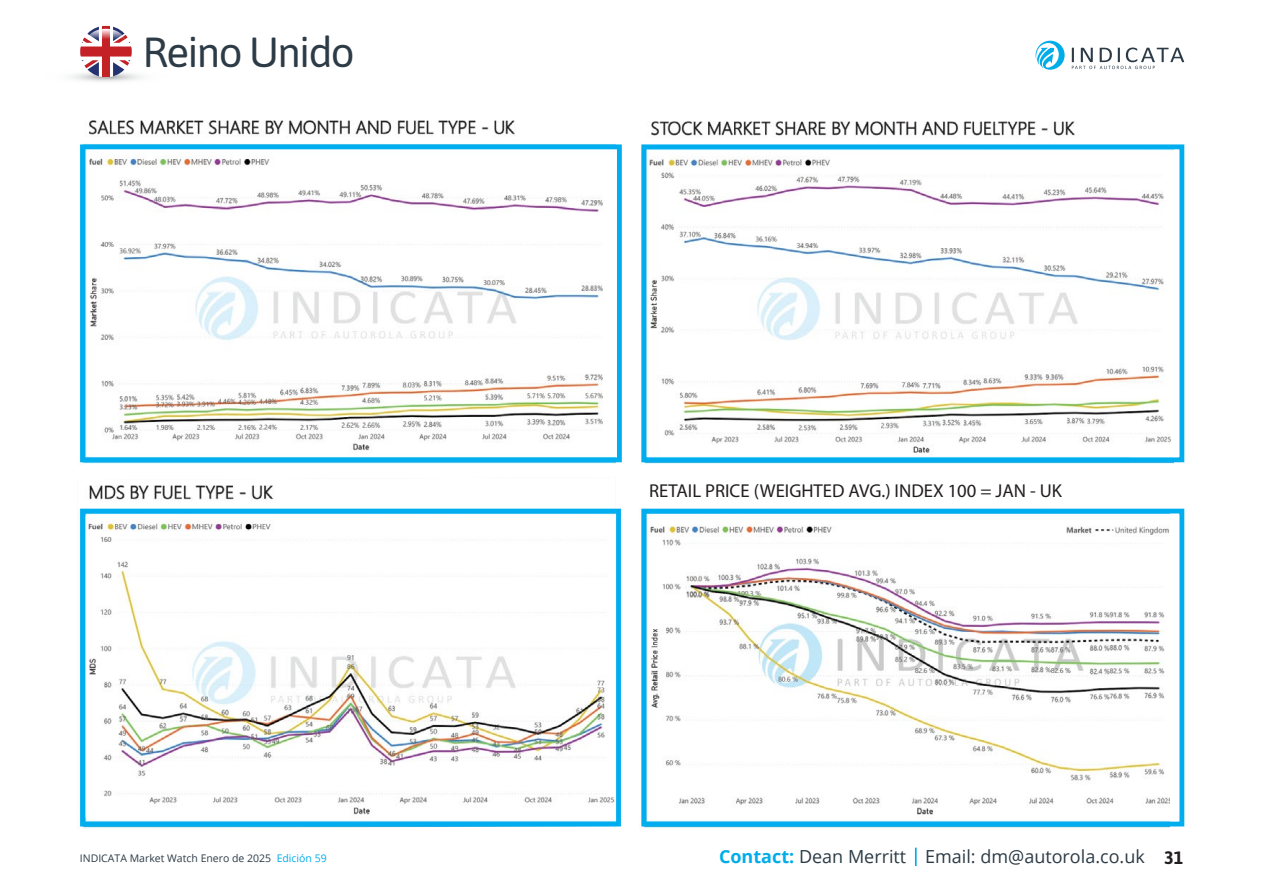
<style>
.page{position:relative;width:1263px;height:893px;background:#fff}
.page>*{position:absolute;margin:0;border:0;box-sizing:border-box;transform-origin:0 0}
.t1{font:42px "Asap";letter-spacing:-.04em;color:#2c3b46}
.t2{font:18.75px "Myriad Pro";color:#231f20}
.t3{font:18px "Open Sans";color:#2c3b46}
.t4{font:10.5px "Open Sans";color:#2c3b46}
.s1{color:#00ade8}
.s2{font-weight:700;color:#00ade8}
.s3{font-family:"Asap";font-weight:700;color:#231f20}
</style>
<div class="page">
<svg style="left:42px;top:68px;width:128px;height:17px"></svg>
<svg style="left:80px;top:26px;width:52px;height:51px"></svg>
<svg style="left:1035px;top:41px;width:30px;height:29px"></svg>
<svg style="left:1072px;top:48px;width:112px;height:21px"></svg>
<svg style="left:915px;top:848px;width:2px;height:18px"></svg>
<img style="left:80px;top:120px;width:536px;height:344px">
<div style="left:80px;top:144px;width:542px;height:318px;border:5px solid #00aeef"></div>
<img style="left:641px;top:121px;width:532px;height:343px">
<div style="left:641px;top:144px;width:543px;height:318px;border:5px solid #00aeef"></div>
<img style="left:78px;top:485px;width:538px;height:343px">
<div style="left:80px;top:509px;width:541px;height:317px;border:5px solid #00aeef"></div>
<img style="left:641px;top:508px;width:528px;height:320px">
<div style="left:641px;top:509px;width:543px;height:317px;border:5px solid #00aeef"></div>
<h1 class="t1" style="left:143px;top:23px;width:214px">Reino Unido</h1>
<p class="t4" style="left:80px;top:851px;width:248px">INDICATA Market Watch Enero de 2025 <span class="s1">Edición 59</span></p>
<p class="t2" style="left:649px;top:479px;width:414px">RETAIL PRICE (WEIGHTED AVG.) INDEX 100 = JAN - UK</p>
<p class="t3" style="left:719px;top:844px;width:466px"><span class="s2">Contact:</span> Dean Merritt Email: dm@autorola.co.uk <span class="s3">31</span></p>
</div>
